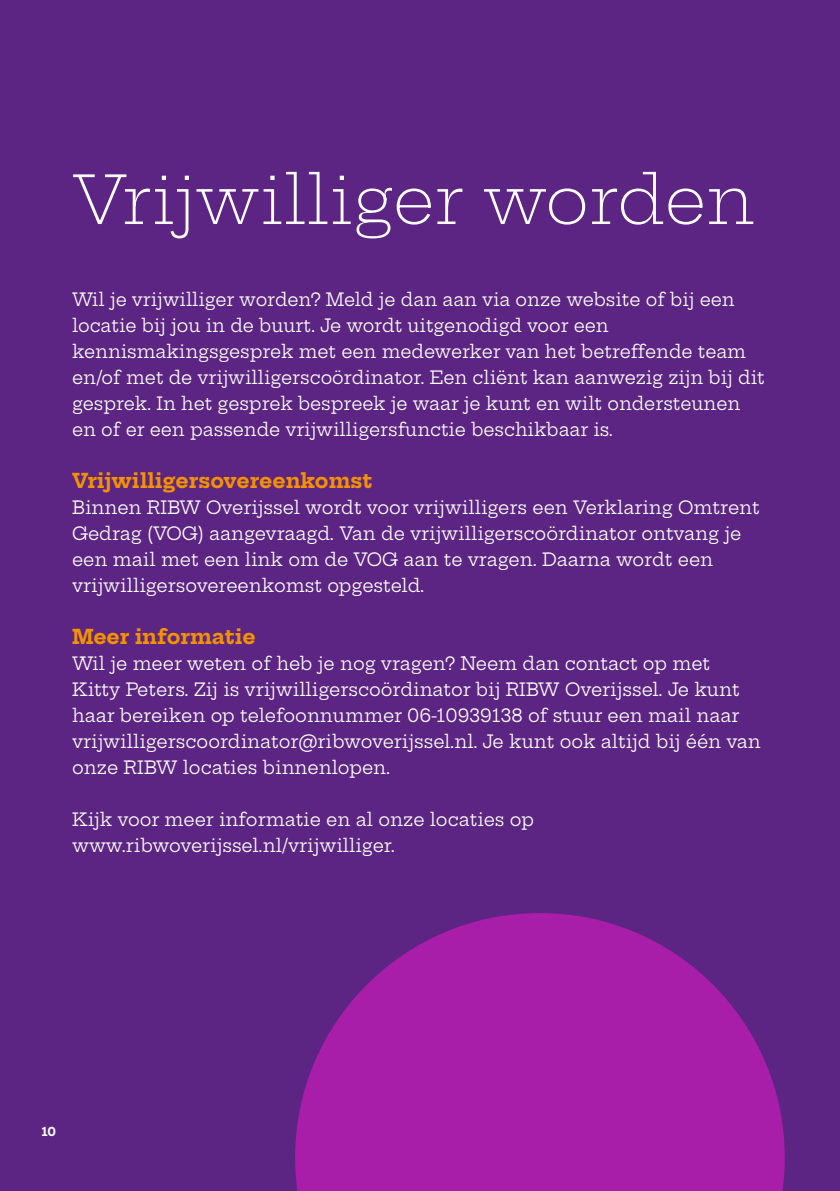
<style>
.page{position:relative;width:840px;height:1191px;background:#fff}
.page>*{position:absolute;margin:0;border:0;box-sizing:border-box;transform-origin:0 0}
.t1{font:300 66px "Hepta Slab";color:#fff}
.t2{font:700 20px "Hepta Slab";color:#f39200}
.t3{font:18px/26px "Hepta Slab";color:#fff}
.t4{font:700 12px "Hepta Slab";color:#fff}
</style>
<div class="page">
<div style="left:0;top:0;width:839px;height:1191px;background:#5c2483"></div>
<svg style="left:295px;top:913px;width:489px;height:278px;fill:#a81ea8"></svg>
<h1 class="t1" style="left:72px;top:144px;width:684px">Vrijwilliger worden</h1>
<p class="t3" style="left:72px;top:284px;width:693px">Wil je vrijwilliger worden? Meld je dan aan via onze website of bij een locatie bij jou in de buurt. Je wordt uitgenodigd voor een kennismakingsgesprek met een medewerker van het betreffende team en/of met de vrijwilligerscoördinator. Een cliënt kan aanwezig zijn bij dit gesprek. In het gesprek bespreek je waar je kunt en wilt ondersteunen en of er een passende vrijwilligersfunctie beschikbaar is.</p>
<p class="t2" style="left:72px;top:464px;width:301px">Vrijwilligersovereenkomst</p>
<p class="t3" style="left:72px;top:492px;width:688px">Binnen RIBW Overijssel wordt voor vrijwilligers een Verklaring Omtrent Gedrag (VOG) aangevraagd. Van de vrijwilligerscoördinator ontvang je een mail met een link om de VOG aan te vragen. Daarna wordt een vrijwilligersovereenkomst opgesteld.</p>
<p class="t2" style="left:72px;top:620px;width:185px">Meer informatie</p>
<p class="t3" style="left:72px;top:648px;width:689px">Wil je meer weten of heb je nog vragen? Neem dan contact op met Kitty Peters. Zij is vrijwilligerscoördinator bij RIBW Overijssel. Je kunt haar bereiken op telefoonnummer 06-10939138 of stuur een mail naar vrijwilligerscoordinator@ribwoverijssel.nl. Je kunt ook altijd bij één van onze RIBW locaties binnenlopen.</p>
<p class="t3" style="left:72px;top:804px;width:463px">Kijk voor meer informatie en al onze locaties op www.ribwoverijssel.nl/vrijwilliger.</p>
<p class="t4" style="left:41px;top:1121px;width:16px">10</p>
</div>
